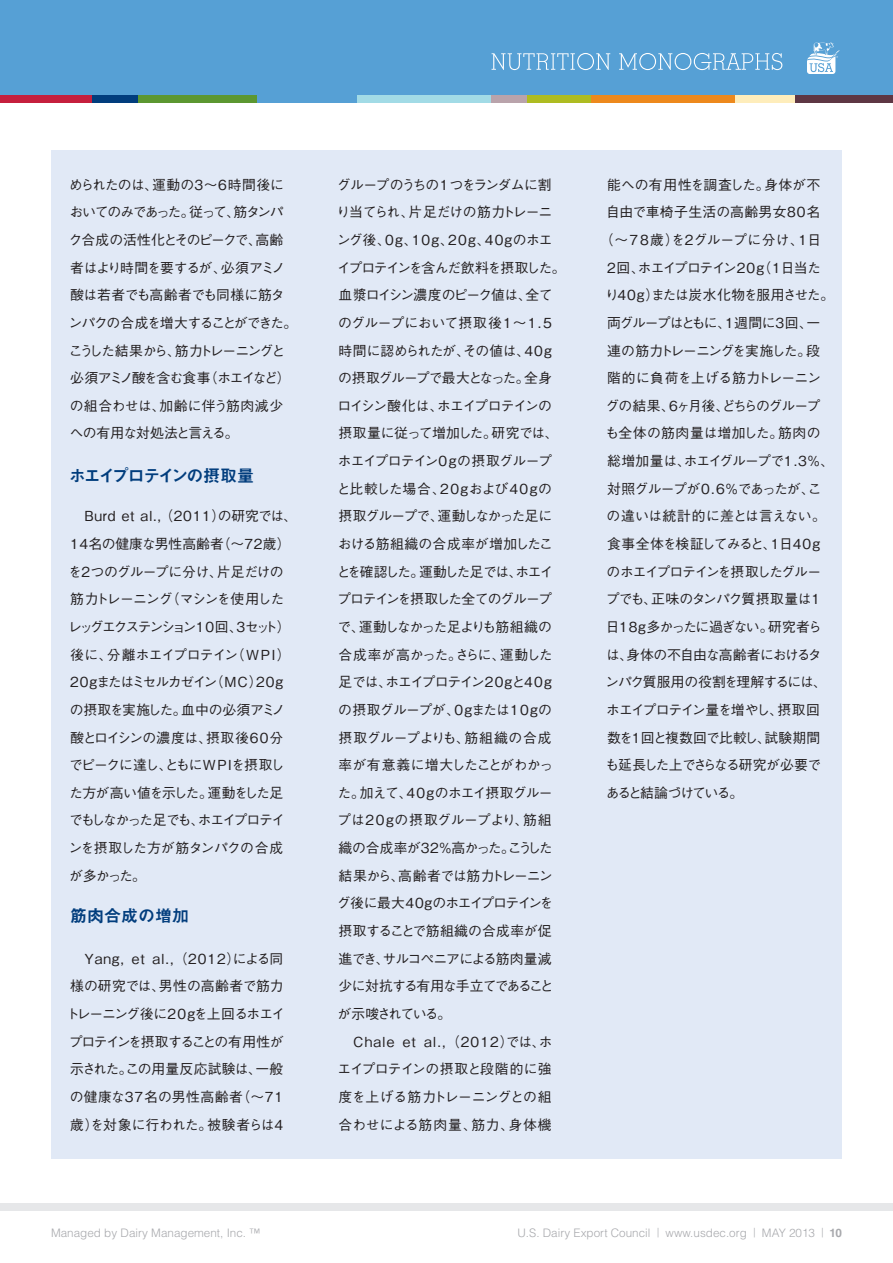
<style>
.page{position:relative;width:893px;height:1263px;background:#fff}
.page>*{position:absolute;margin:0;border:0;box-sizing:border-box;transform-origin:0 0}
.キャプ{font:16.95px "Midashi Go Pro MB31";letter-spacing:-.115em;color:#013d7d}
.キャプ-2{font:16.95px "Midashi Go Pro MB31";color:#013d7d}
.USA本文{font:500 13.8px/27.6px "Gothic BBB Pro";letter-spacing:-.05em;color:#231f20}
.USA本文-2{font:500 13.8px/27.6px "Gothic BBB Pro";letter-spacing:-.07em;color:#231f20}
.USA本文-3{font:500 13.8px/27.6px "Gothic BBB Pro";letter-spacing:.005em;color:#231f20;text-align:center}
.USA本文-4{font:500 13.8px "Gothic BBB Pro";letter-spacing:-.08em;color:#231f20}
.USA本文-5{font:500 13.8px "Gothic BBB Pro";letter-spacing:-.025em;color:#231f20}
.USA本文-6{font:500 13.8px "Gothic BBB Pro";letter-spacing:.02em;color:#231f20}
.USA本文-7{font:500 13.8px "Gothic BBB Pro";letter-spacing:-.005em;color:#231f20}
.USA本文-8{font:500 13.8px "Gothic BBB Pro";letter-spacing:-.02em;color:#231f20}
.USA本文-9{font:500 13.8px "Gothic BBB Pro";letter-spacing:-.095em;color:#231f20}
.USA本文-10{font:500 13.8px "Gothic BBB Pro";letter-spacing:-.085em;color:#231f20}
.USA本文-11{font:500 13.8px "Gothic BBB Pro";letter-spacing:.03em;color:#231f20}
.USA本文-12{font:500 13.8px "Gothic BBB Pro";letter-spacing:-.115em;color:#231f20}
.t1{font:300 11.7px "Helvetica LT Std";color:#a8a9ad}
.t2{font:700 11.7px "Helvetica LT Std";color:#a8a9ad}
</style>
<div class="page">
<div style="left:0;top:1203px;width:893px;height:8px;background:#e6e7e9"></div>
<div style="left:51px;top:150px;width:791px;height:1008px;background:#e1e9f6"></div>
<div style="left:0;top:0;width:893px;height:95px;background:#56a0d5"></div>
<div style="left:91px;top:95px;width:47px;height:8px;background:#013d7d"></div>
<div style="left:0;top:95px;width:92px;height:8px;background:#c51f3d"></div>
<div style="left:138px;top:95px;width:119px;height:8px;background:#5c9731"></div>
<div style="left:257px;top:95px;width:100px;height:8px;background:#56a0d5"></div>
<div style="left:357px;top:95px;width:134px;height:8px;background:#a2dbe6"></div>
<div style="left:491px;top:95px;width:36px;height:8px;background:#b9a3ab"></div>
<div style="left:527px;top:95px;width:64px;height:8px;background:#aebc21"></div>
<div style="left:591px;top:95px;width:145px;height:8px;background:#ed891d"></div>
<div style="left:736px;top:95px;width:59px;height:8px;background:#feedbb"></div>
<div style="left:795px;top:95px;width:98px;height:8px;background:#5e3744"></div>
<svg style="left:807px;top:43px;width:33px;height:31px"></svg>
<svg style="left:492px;top:53px;width:118px;height:17px"></svg>
<svg style="left:619px;top:53px;width:163px;height:17px"></svg>
<p class="USA本文-2" style="left:68px;top:169px;width:230px">められたのは、運動の3～6時間後においてのみであった。従って、筋タンパク合成の活性化とそのピークで、高齢者はより時間を要するが、必須アミノ酸は若者でも高齢者でも同様に筋タンパクの合成を増大することができた。こうした結果から、筋力トレーニングと必須アミノ酸を含む食事（ホエイなど）の組合わせは、加齢に伴う筋肉減少への有用な対処法と言える。</p>
<p class="キャプ" style="left:69px;top:462px;width:186px">ホエイプロテインの摂取量</p>
<p class="USA本文" style="left:68px;top:501px;width:231px">　Burd et al., （2011）の研究では、<br>14名の健康な男性高齢者（～72歳）を2つのグループに分け、片足だけの筋力トレーニング（マシンを使用したレッグエクステンション1 0 回、3セット）後に、分離ホエイプロテイン（WPI）<br>20gまたはミセルカゼイン（MC）20gの摂取を実施した。血中の必須アミノ酸とロイシンの濃度は、摂取後60分でピークに達し、ともにWP Iを摂取した方が高い値を示した。運動をした足でもしなかった足でも、ホエイプロテインを摂取した方が筋タンパクの合成が多かった。</p>
<p class="キャプ-2" style="left:70px;top:902px;width:121px">筋肉合成の増加</p>
<p class="USA本文-3" style="left:66px;top:943px;width:221px">　Yang, et al., （2012）による同様の研究では、男性の高齢者で筋力トレーニング後に20gを上回るホエイプロテインを摂取することの有用性が示された。この用量反応試験は、一般の健康な37名の男性高齢者（～71歳）を対象に行われた。被験者らは4</p>
<p class="USA本文" style="left:337px;top:169px;width:231px">グループのうちの1つをランダムに割り当てられ、片足だけの筋力トレーニング後、0g、10g、20g、40gのホエイプロテインを含んだ飲料を摂取した。血漿ロイシン濃度のピーク値は、全てのグループにおいて摂取後1～1.5時間に認められたが、その値は、40gの摂取グループで最大となった。全身ロイシン酸化は、ホエイプロテインの摂取量に従って増加した。研究では、ホエイプロテイン0gの摂取グループと比較した場合、20gおよび40gの摂取グループで、運動しなかった足における筋組織の合成率が増加したことを確認した。運動した足では、ホエイプロテインを摂取した全てのグループで、運動しなかった足よりも筋組織の合成率が高かった。さらに、運動した足では、ホエイプロテイン20gと40gの摂取グループが、0gまたは10gの摂取グループよりも、筋組織の合成率が有意義に増大したことがわかった。加えて、40gのホエイ摂取グループは20gの摂取グループより、筋組織の合成率が32％高かった。こうした結果から、高齢者では筋力トレーニング後に最大40gのホエイプロテインを摂取することで筋組織の合成率が促進でき、サルコペニアによる筋肉量減少に対抗する有用な手立てであることが示唆されている。</p>
<p class="USA本文" style="left:338px;top:1026px;width:216px;text-align:justify">　Chale et al., （2012）では、ホエイプロテインの摂取と段階的に強度を上げる筋力トレーニングとの組合わせによる筋肉量、筋力、身体機</p>
<p class="USA本文-6" style="left:607px;top:173px;width:215px">能への有用性を調査した。身体が不</p>
<p class="USA本文-11" style="left:606px;top:201px;width:216px">自由で車椅子生活の高齢男女80名</p>
<p class="USA本文-7" style="left:600px;top:229px;width:223px">（～78歳）を2グループに分け、1日</p>
<p class="USA本文" style="left:607px;top:252px;width:216px">2回、ホエイプロテイン20g（1日当た</p>
<p class="USA本文-4" style="left:605px;top:284px;width:231px">り40g）または炭水化物を服用させた。</p>
<p class="USA本文-4" style="left:607px;top:312px;width:215px">両グループはともに、1週間に3回、一</p>
<p class="USA本文-9" style="left:607px;top:339px;width:215px">連の筋力トレーニングを実施した。段</p>
<p class="USA本文-5" style="left:607px;top:367px;width:215px">階的に負荷を上げる筋力トレーニン</p>
<p class="USA本文" style="left:605px;top:390px;width:216px">グの結果、6ヶ月後、どちらのグループ</p>
<p class="USA本文-6" style="left:605px;top:422px;width:217px">も全体の筋肉量は増加した。筋肉の</p>
<p class="USA本文" style="left:607px;top:445px;width:229px">総増加量は、ホエイグループで1.3％、</p>
<p class="USA本文" style="left:607px;top:473px;width:216px">対照グループが0.6％であったが、こ</p>
<p class="USA本文-3" style="left:607px;top:501px;width:221px">の違いは統計的に差とは言えない。</p>
<p class="USA本文-8" style="left:607px;top:533px;width:215px">食事全体を検証してみると、1日40g</p>
<p class="USA本文-10" style="left:607px;top:560px;width:216px">のホエイプロテインを摂取したグルー</p>
<p class="USA本文" style="left:606px;top:584px;width:216px">プでも、正味のタンパク質摂取量は1</p>
<p class="USA本文" style="left:606px;top:611px;width:218px">日18g多かったに過ぎない。研究者ら</p>
<p class="USA本文" style="left:606px;top:639px;width:217px">は、身体の不自由な高齢者におけるタ</p>
<p class="USA本文-2" style="left:605px;top:666px;width:223px">ンパク質服用の役割を理解するには、</p>
<p class="USA本文-4" style="left:606px;top:699px;width:215px">ホエイプロテイン量を増やし、摂取回</p>
<p class="USA本文-5" style="left:607px;top:726px;width:215px">数を1回と複数回で比較し、試験期間</p>
<p class="USA本文" style="left:605px;top:749px;width:218px">も延長した上でさらなる研究が必要で</p>
<p class="USA本文-12" style="left:606px;top:781px;width:139px">あると結論づけている。</p>
<p class="t1" style="left:51px;top:1225px;width:211px">Managed by Dairy Management, Inc. ™</p>
<p class="t2" style="left:821px;top:1225px;width:22px"><sup>|</sup> 10</p>
<p class="t1" style="left:517px;top:1225px;width:299px">U.S. Dairy Export Council <sup>|</sup> www.usdec.org <sup>|</sup> MAY 2013</p>
</div>
